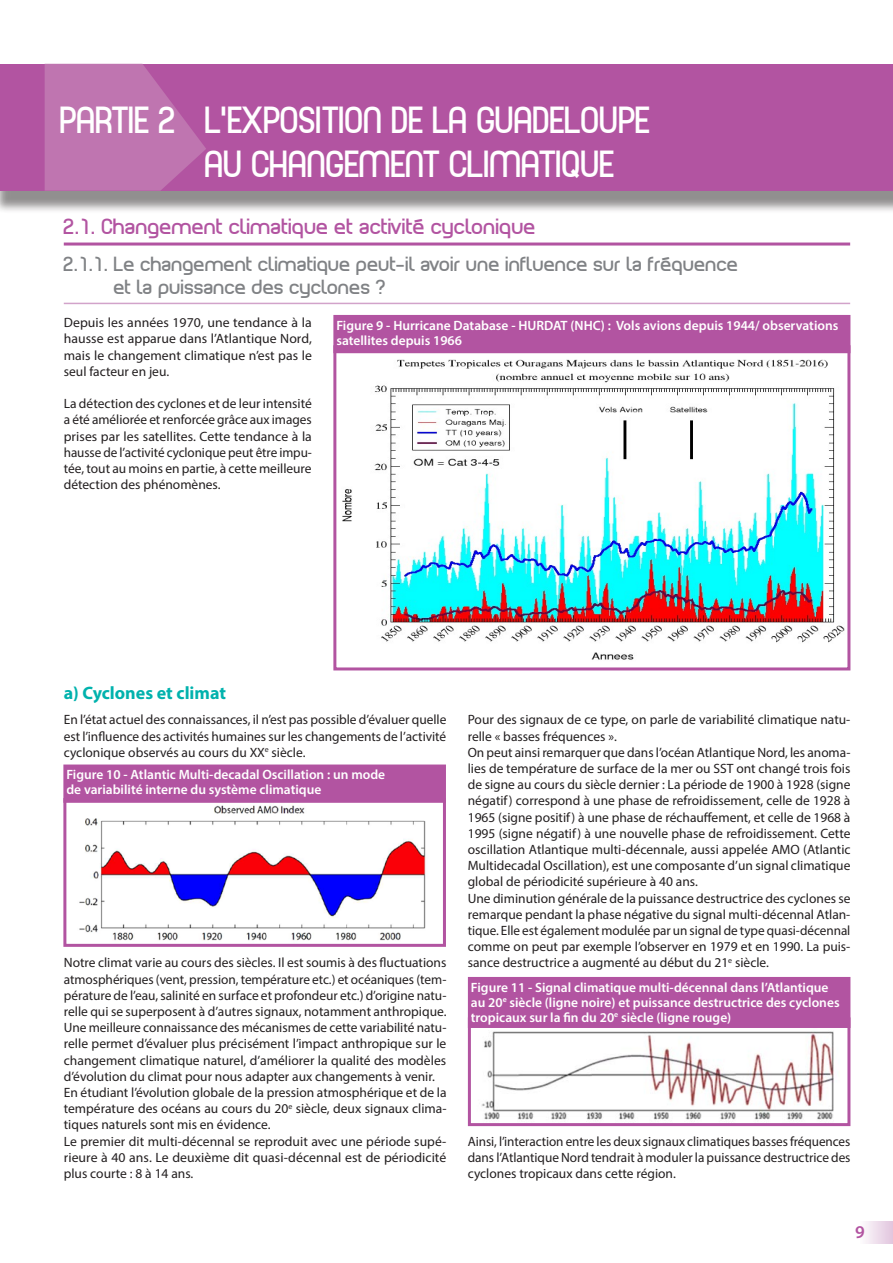
<style>
.page{position:relative;width:893px;height:1263px;background:#fff}
.page>*{position:absolute;margin:0;border:0;box-sizing:border-box;transform-origin:0 0}
.t1{font:36px/43.2px "Planet Estyle";letter-spacing:-.01em;color:#fff;scale:.92 1}
._0_0__Titre{font:21px "Planet Estyle";color:#b254a1}
._0_0_0__Sous-titre{font:19.5px/23.4px "Planet Estyle";color:#808285}
.A__Sous-titre{font:700 18px "Myriad Pro";color:#00b2ad}
.t2{font:600 18px "Myriad Pro";color:#b254a1}
.TEXTE{font:13.5px/16.2px "Myriad Pro";color:#231f20;text-align:justify}
.Figure{font:600 13.5px/15px "Myriad Pro";color:#fff}
</style>
<div class="page">
<div style="left:859px;top:1222px;width:34px;height:22px;background:linear-gradient(to right,#fefefe,#e2c7df)"></div>
<img style="left:337px;top:353px;width:509px;height:307px">
<div style="left:333px;top:345px;width:517px;height:325px;border:3px solid #b254a1"></div>
<img style="left:481px;top:1031px;width:353px;height:89px">
<div style="left:468px;top:1017px;width:382px;height:109px;border:3px solid #b254a1"></div>
<div style="left:469px;top:978px;width:380px;height:48px;background:#b254a1"></div>
<div style="left:468px;top:977px;width:382px;height:51px;border:3px solid #b254a1"></div>
<img style="left:79px;top:805px;width:347px;height:136px">
<div style="left:63px;top:798px;width:383px;height:149px;border:3px solid #b254a1"></div>
<div style="left:65px;top:766px;width:379px;height:35px;background:#b254a1"></div>
<div style="left:63px;top:764px;width:383px;height:39px;border:3px solid #b254a1"></div>
<div style="left:335px;top:316px;width:514px;height:36px;background:#b254a1"></div>
<div style="left:333px;top:315px;width:517px;height:38px;border:3px solid #b254a1"></div>
<div style="left:0;top:70px;width:893px;height:143px;background:#231f20;opacity:.5"></div>
<div style="left:0;top:64px;width:893px;height:127px;background:#b254a1"></div>
<svg style="left:45px;top:64px;width:161px;height:127px"></svg>
<hr style="left:64px;top:303px;width:786px;height:1px;background:#d2a3ca">
<hr style="left:64px;top:243px;width:786px;height:3px;background:#b254a1">
<p class="t1" style="left:205px;top:99px;width:486px;text-indent:-145px">PARTIE 2 L’EXPOSITION DE LA GUADELOUPE<br>AU CHANGEMENT CLIMATIQUE</p>
<p class="_0_0__Titre" style="left:64px;top:213px;width:474px">2.1. Changement climatique et activité cyclonique</p>
<p class="_0_0_0__Sous-titre" style="left:114px;top:252px;width:626px;text-indent:-50px">2.1.1. Le changement climatique peut-il avoir une influence sur la fréquence et la puissance des cyclones ?</p>
<p class="TEXTE" style="left:64px;top:314px;width:250px">Depuis les années 1970, une tendance à la hausse est apparue dans l’Atlantique Nord, mais le changement climatique n’est pas le seul facteur en jeu.</p>
<p class="TEXTE" style="left:64px;top:395px;width:250px">La détection des cyclones et de leur intensité a été améliorée et renforcée grâce aux images prises par les satellites. Cette tendance à la hausse de l’activité cyclonique peut être impu&shy;tée, tout au moins en partie, à cette meilleure détection des phénomènes.</p>
<p class="Figure" style="left:336px;top:317px;width:504px">Figure 9 - Hurricane Database - HURDAT (NHC) : Vols avions depuis 1944/ observations satellites depuis 1966</p>
<p class="A__Sous-titre" style="left:64px;top:682px;width:164px">a) Cyclones et climat</p>
<p class="TEXTE" style="left:64px;top:711px;width:384px">En l’état actuel des connaissances, il n’est pas possible d’évaluer quelle est l’influence des activités humaines sur les changements de l’activité cyclonique observés au cours du XX<sup>e</sup> siècle.</p>
<p class="Figure" style="left:66px;top:767px;width:320px">Figure 10 - Atlantic Multi-decadal Oscillation : un mode de variabilité interne du système climatique</p>
<p class="TEXTE" style="left:64px;top:954px;width:384px">Notre climat varie au cours des siècles. Il est soumis à des fluctuations atmosphériques (vent, pression, température etc.) et océaniques (tem&shy;pérature de l’eau, salinité en surface et profondeur etc.) d’origine natu&shy;relle qui se superposent à d’autres signaux, notamment anthropique.</p>
<p class="TEXTE" style="left:64px;top:1019px;width:384px">Une meilleure connaissance des mécanismes de cette variabilité natu&shy;relle permet d’évaluer plus précisément l’impact anthropique sur le changement climatique naturel, d’améliorer la qualité des modèles d’évolution du climat pour nous adapter aux changements à venir.</p>
<p class="TEXTE" style="left:64px;top:1084px;width:384px">En étudiant l’évolution globale de la pression atmosphérique et de la température des océans au cours du 20<sup>e</sup> siècle, deux signaux clima&shy;tiques naturels sont mis en évidence.</p>
<p class="TEXTE" style="left:64px;top:1133px;width:384px">Le premier dit multi-décennal se reproduit avec une période supé&shy;rieure à 40 ans. Le deuxième dit quasi-décennal est de périodicité plus courte : 8 à 14 ans.</p>
<p class="TEXTE" style="left:468px;top:711px;width:384px">Pour des signaux de ce type, on parle de variabilité climatique natu&shy;relle « basses fréquences ».</p>
<p class="TEXTE" style="left:468px;top:744px;width:384px">On peut ainsi remarquer que dans l’océan Atlantique Nord, les anoma&shy;lies de température de surface de la mer ou SST ont changé trois fois de signe au cours du siècle dernier : La période de 1900 à 1928 (signe négatif) correspond à une phase de refroidissement, celle de 1928 à 1965 (signe positif) à une phase de réchauffement, et celle de 1968 à 1995 (signe négatif) à une nouvelle phase de refroidissement. Cette oscillation Atlantique multi-décennale, aussi appelée AMO (Atlantic Multidecadal Oscillation), est une composante d’un signal climatique global de périodicité supérieure à 40 ans.</p>
<p class="TEXTE" style="left:468px;top:890px;width:384px">Une diminution générale de la puissance destructrice des cyclones se remarque pendant la phase négative du signal multi-décennal Atlan&shy;tique. Elle est également modulée par un signal de type quasi-décennal comme on peut par exemple l’observer en 1979 et en 1990. La puis&shy;sance destructrice a augmenté au début du 21<sup>e</sup> siècle.</p>
<p class="Figure" style="left:471px;top:979px;width:370px">Figure 11 - Signal climatique multi-décennal dans l’Atlantique au 20<sup>e</sup> siècle (ligne noire) et puissance destructrice des cyclones tropicaux sur la fin du 20<sup>e</sup> siècle (ligne rouge)</p>
<p class="TEXTE" style="left:468px;top:1133px;width:384px">Ainsi, l’interaction entre les deux signaux climatiques basses fréquences dans l’Atlantique Nord tendrait à moduler la puissance destructrice des cyclones tropicaux dans cette région.</p>
<h3 class="t2" style="left:855px;top:1221px;width:11px">9</h3>
</div>
